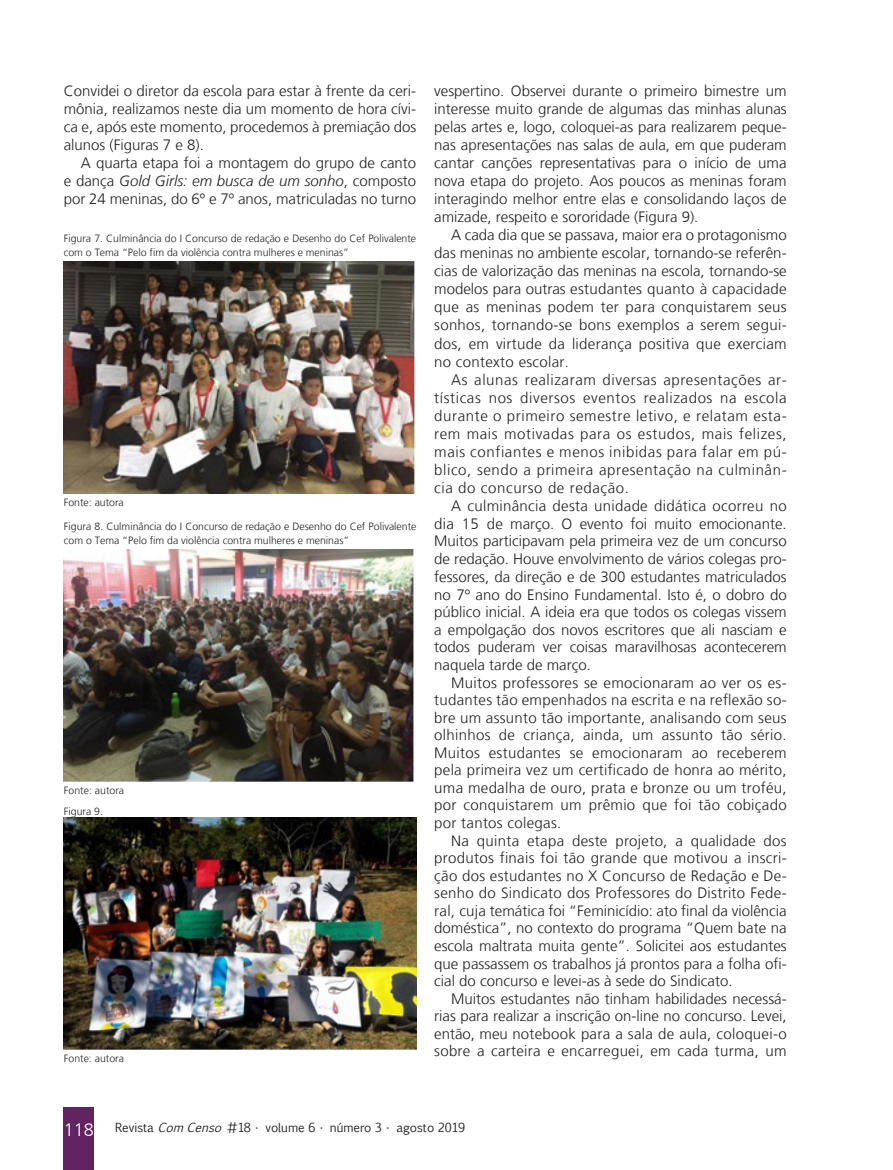
<style>
.page{position:relative;width:893px;height:1170px;background:#fff}
.page>*{position:absolute;margin:0;border:0;box-sizing:border-box;transform-origin:0 0}
.Miolo__10{font:300 15px/18px "Frutiger LT";color:#231f20;text-align:justify}
.t1{font:12px "Euphemia CAS";color:#231f20}
.Legendas{font:300 10.5px/13.5px "Frutiger LT";color:#231f20}
.s1{font-style:italic}
.s2{font-family:"Frutiger LT";font-weight:300;font-size:18px;color:#fff}
</style>
<div class="page">
<div style="left:64px;top:1107px;width:30px;height:62px;background:#622362"></div>
<img style="left:64px;top:261px;width:352px;height:232px">
<img style="left:64px;top:549px;width:350px;height:232px">
<img style="left:64px;top:817px;width:352px;height:232px">
<p class="Miolo__10" style="left:64px;top:82px;width:354px">Convidei o diretor da escola para estar à frente da ceri&shy;mônia, realizamos neste dia um momento de hora cívi&shy;ca e, após este momento, procedemos à premiação dos alunos (Figuras 7 e 8).</p>
<p class="Miolo__10" style="left:64px;top:154px;width:354px;text-indent:17px">A quarta etapa foi a montagem do grupo de canto e dança <span class="s1">Gold Girls: em busca de um sonho</span>, composto por 24 meninas, do 6º e 7º anos, matriculadas no turno</p>
<p class="Legendas" style="left:64px;top:232px;width:354px">Figura 7. Culminância do I Concurso de redação e Desenho do Cef Polivalente com o Tema “Pelo fim da violência contra mulheres e meninas”</p>
<p class="Legendas" style="left:64px;top:496px;width:62px">Fonte: autora</p>
<p class="Legendas" style="left:64px;top:520px;width:354px">Figura 8. Culminância do I Concurso de redação e Desenho do Cef Polivalente com o Tema “Pelo fim da violência contra mulheres e meninas”</p>
<p class="Legendas" style="left:64px;top:783px;width:62px">Fonte: autora</p>
<p class="Legendas" style="left:64px;top:804px;width:41px">Figura 9.</p>
<p class="Legendas" style="left:64px;top:1051px;width:62px">Fonte: autora</p>
<p class="Miolo__10" style="left:434px;top:82px;width:354px">vespertino. Observei durante o primeiro bimestre um interesse muito grande de algumas das minhas alunas pelas artes e, logo, coloquei-as para realizarem peque&shy;nas apresentações nas salas de aula, em que puderam cantar canções representativas para o início de uma nova etapa do projeto. Aos poucos as meninas foram interagindo melhor entre elas e consolidando laços de amizade, respeito e sororidade (Figura 9).</p>
<p class="Miolo__10" style="left:434px;top:226px;width:354px;text-indent:17px">A cada dia que se passava, maior era o protagonismo das meninas no ambiente escolar, tornando-se referên&shy;cias de valorização das meninas na escola, tornando-se modelos para outras estudantes quanto à capacidade que as meninas podem ter para conquistarem seus sonhos, tornando-se bons exemplos a serem segui&shy;dos, em virtude da liderança positiva que exerciam no contexto escolar.</p>
<p class="Miolo__10" style="left:434px;top:370px;width:354px;text-indent:17px">As alunas realizaram diversas apresentações ar&shy;tísticas nos diversos eventos realizados na escola durante o primeiro semestre letivo, e relatam esta&shy;rem mais motivadas para os estudos, mais felizes, mais confiantes e menos inibidas para falar em pú&shy;blico, sendo a primeira apresentação na culminân&shy;cia do concurso de redação.</p>
<p class="Miolo__10" style="left:434px;top:496px;width:354px;text-indent:17px">A culminância desta unidade didática ocorreu no dia 15 de março. O evento foi muito emocionante.<br>Muitos participavam pela primeira vez de um concurso de redação. Houve envolvimento de vários colegas pro&shy;fessores, da direção e de 300 estudantes matriculados no 7º ano do Ensino Fundamental. Isto é, o dobro do público inicial. A ideia era que todos os colegas vissem a empolgação dos novos escritores que ali nasciam e todos puderam ver coisas maravilhosas acontecerem naquela tarde de março.</p>
<p class="Miolo__10" style="left:434px;top:673px;width:354px;line-height:17.5px;text-indent:17px">Muitos professores se emocionaram ao ver os es&shy;tudantes tão empenhados na escrita e na reflexão so&shy;bre um assunto tão importante, analisando com seus olhinhos de criança, ainda, um assunto tão sério.<br>Muitos estudantes se emocionaram ao receberem pela primeira vez um certificado de honra ao mérito, uma medalha de ouro, prata e bronze ou um troféu, por conquistarem um prêmio que foi tão cobiçado por tantos colegas.</p>
<p class="Miolo__10" style="left:434px;top:831px;width:354px;line-height:17.5px;text-indent:17px">Na quinta etapa deste projeto, a qualidade dos produtos finais foi tão grande que motivou a inscri&shy;ção dos estudantes no X Concurso de Redação e De&shy;senho do Sindicato dos Professores do Distrito Fede&shy;ral, cuja temática foi “Feminicídio: ato final da violência doméstica”, no contexto do programa “Quem bate na escola maltrata muita gente”. Solicitei aos estudantes que passassem os trabalhos já prontos para a folha ofi&shy;cial do concurso e levei-as à sede do Sindicato.</p>
<p class="Miolo__10" style="left:434px;top:989px;width:354px;line-height:17.5px;text-indent:17px">Muitos estudantes não tinham habilidades necessá&shy;rias para realizar a inscrição on-line no concurso. Levei, então, meu notebook para a sala de aula, coloquei-o sobre a carteira e encarreguei, em cada turma, um</p>
<p class="t1" style="left:64px;top:1119px;width:403px"><span class="s2">118</span> Revista <span class="s1">ComCenso</span> #18 • volume 6 • número 3 • agosto 2019</p>
</div>
